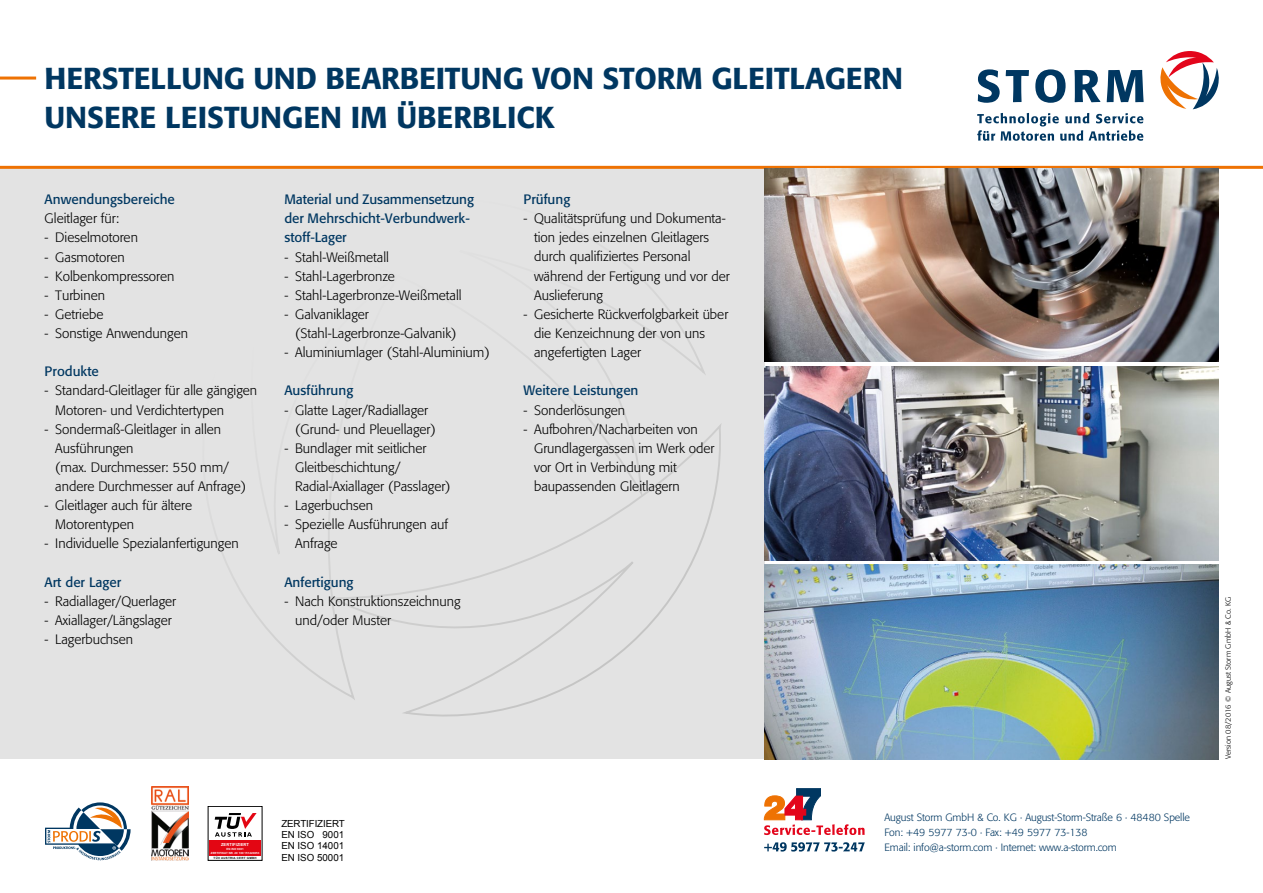
<style>
.page{position:relative;width:1263px;height:893px;background:#fff}
.page>*{position:absolute;margin:0;border:0;box-sizing:border-box;transform-origin:0 0}
.t1{font:500 30px/38.2px "Formata";letter-spacing:-.005em;color:#003761}
.t2{font:300 13.5px/19.2px "Formata";color:#000}
.t3{font:13.5px/19.2px "Formata";color:#003761}
.t4{font:300 10.5px/15px "Formata";letter-spacing:-.01em;color:#003761}
.t5{font:9.75px/11.2px "Arial";color:#000;text-align:justify}
.t6{font:300 7.5px "Formata";color:#000}
.t7{font:700 4.05px "Arial";letter-spacing:.02em;color:#fff}
.t8{font:700 3px "Arial";letter-spacing:.08em;color:#000}
.t9{font:700 2.85px/3.6px "Arial";letter-spacing:.02em;color:#fff;text-align:center}
</style>
<div class="page">
<div style="left:0;top:167px;width:764px;height:592px;background:#e3e3e3"></div>
<svg style="left:403px;top:424px;width:318px;height:293px"></svg>
<svg style="left:219px;top:501px;width:185px;height:199px"></svg>
<svg style="left:329px;top:268px;width:379px;height:233px"></svg>
<hr style="left:0;top:166px;width:1263px;height:3px;background:#ee7203">
<hr style="left:0;top:77px;width:36px;height:3px;background:#ee7203">
<svg style="left:764px;top:788px;width:101px;height:47px"></svg>
<svg style="left:764px;top:842px;width:101px;height:9px"></svg>
<svg style="left:977px;top:113px;width:166px;height:28px"></svg>
<svg style="left:1160px;top:51px;width:59px;height:58px"></svg>
<svg style="left:978px;top:69px;width:22px;height:34px"></svg>
<svg style="left:1006px;top:70px;width:23px;height:32px"></svg>
<svg style="left:1035px;top:69px;width:30px;height:34px"></svg>
<svg style="left:1074px;top:70px;width:26px;height:32px"></svg>
<svg style="left:1107px;top:70px;width:36px;height:32px"></svg>
<img style="left:764px;top:366px;width:454px;height:194px">
<img style="left:764px;top:565px;width:454px;height:194px">
<img style="left:764px;top:169px;width:455px;height:193px">
<svg style="left:45px;top:802px;width:86px;height:58px"></svg>
<img style="left:151px;top:787px;width:37px;height:73px">
<div style="left:209px;top:840px;width:52px;height:16px;background:#e30613"></div>
<svg style="left:215px;top:813px;width:42px;height:24px"></svg>
<h1 class="t1" style="left:45px;top:59px;width:860px">HERSTELLUNG UND BEARBEITUNG VON STORM GLEITLAGERN<br>UNSERE LEISTUNGEN IM ÜBERBLICK</h1>
<p class="t3" style="left:45px;top:190px;width:132px">Anwendungsbereiche</p>
<p class="t2" style="left:45px;top:209px;width:76px">Gleitlager für:</p>
<p class="t2" style="left:45px;top:228px;width:95px">- Dieselmotoren</p>
<p class="t2" style="left:45px;top:247px;width:82px">- Gasmotoren</p>
<p class="t2" style="left:45px;top:266px;width:131px">- Kolbenkompressoren</p>
<p class="t2" style="left:45px;top:286px;width:62px">- Turbinen</p>
<p class="t2" style="left:45px;top:305px;width:60px">- Getriebe</p>
<p class="t2" style="left:45px;top:324px;width:145px">- Sonstige Anwendungen</p>
<p class="t3" style="left:45px;top:362px;width:56px">Produkte</p>
<p class="t2" style="left:55px;top:381px;width:204px;text-indent:-11px">- Standard-Gleitlager für alle gängigen<br>Motoren- und Verdichtertypen</p>
<p class="t2" style="left:55px;top:419px;width:192px;text-indent:-11px">- Sondermaß-Gleitlager in allen<br>Ausführungen<br>(max. Durchmesser: 550 mm/ andere Durchmesser auf Anfrage)</p>
<p class="t2" style="left:55px;top:496px;width:139px;text-indent:-11px">- Gleitlager auch für ältere<br>Motorentypen</p>
<p class="t2" style="left:45px;top:534px;width:196px">- Individuelle Spezialanfertigungen</p>
<p class="t3" style="left:45px;top:572px;width:78px">Art der Lager</p>
<p class="t2" style="left:45px;top:592px;width:133px">- Radiallager/Querlager</p>
<p class="t2" style="left:45px;top:611px;width:129px">- Axiallager/Längslager</p>
<p class="t2" style="left:45px;top:630px;width:90px">- Lagerbuchsen</p>
<p class="t3" style="left:284px;top:190px;width:191px">Material und Zusammensetzung der Mehrschicht-Verbundwerk&shy;stoff-Lager</p>
<p class="t2" style="left:284px;top:247px;width:106px">- Stahl-Weißmetall</p>
<p class="t2" style="left:284px;top:266px;width:112px">- Stahl-Lagerbronze</p>
<p class="t2" style="left:284px;top:286px;width:179px">- Stahl-Lagerbronze-Weißmetall</p>
<p class="t2" style="left:295px;top:305px;width:163px;text-indent:-11px">- Galvaniklager (Stahl-Lagerbronze-Galvanik)</p>
<p class="t2" style="left:284px;top:343px;width:207px">- Aluminiumlager (Stahl-Aluminium)</p>
<p class="t3" style="left:284px;top:381px;width:70px">Ausführung</p>
<p class="t2" style="left:295px;top:400px;width:142px;text-indent:-11px">- Glatte Lager/Radiallager (Grund- und Pleuellager)</p>
<p class="t2" style="left:295px;top:439px;width:157px;text-indent:-11px">- Bundlager mit seitlicher<br>Gleitbeschichtung/<br>Radial-Axiallager (Passlager)</p>
<p class="t2" style="left:284px;top:496px;width:90px">- Lagerbuchsen</p>
<p class="t2" style="left:295px;top:515px;width:155px;text-indent:-11px">- Spezielle Ausführungen auf<br>Anfrage</p>
<p class="t3" style="left:284px;top:572px;width:71px">Anfertigung</p>
<p class="t2" style="left:295px;top:592px;width:167px;text-indent:-11px">- Nach Konstruktionszeichnung und/oder Muster</p>
<p class="t3" style="left:523px;top:190px;width:48px">Prüfung</p>
<p class="t2" style="left:534px;top:209px;width:197px;text-indent:-11px">- Qualitätsprüfung und Dokumenta&shy;tion jedes einzelnen Gleitlagers durch qualifiziertes Personal während der Fertigung und vor der<br>Auslieferung</p>
<p class="t2" style="left:534px;top:305px;width:196px;text-indent:-11px">- Gesicherte Rückverfolgbarkeit über die Kenzeichnung der von uns angefertigten Lager</p>
<p class="t3" style="left:523px;top:381px;width:117px">Weitere Leistungen</p>
<p class="t2" style="left:523px;top:400px;width:103px">- Sonderlösungen</p>
<p class="t2" style="left:534px;top:419px;width:182px;text-indent:-11px">- Aufbohren/Nacharbeiten von<br>Grundlagergassen im Werk oder vor Ort in Verbindung mit baupassenden Gleitlagern</p>
<p class="t7" style="left:221px;top:841px;width:30px">ZERTIFIZIERT</p>
<p class="t8" style="left:214px;top:856px;width:45px">TÜV AUSTRIA CERT GMBH</p>
<p class="t9" style="left:211px;top:847px;width:50px">EN ISO 9001<br>ZERTIFIKAT NR. 20 100 151420853</p>
<p class="t5" style="left:281px;top:818px;width:65px">ZERTIFIZIERT EN ISO 9001<br>EN ISO 14001<br>EN ISO 50001</p>
<p class="t4" style="left:884px;top:810px;width:307px">August Storm GmbH &amp; Co. KG · August-Storm-Straße 6 · 48480 Spelle<br>Fon: +49 5977 73-0 · Fax: +49 5977 73-138<br>Email: info@a-storm.com · Internet: www.a-storm.com</p>
<p class="t6" style="left:1224px;top:759px;width:164px;rotate:-90deg">Version 08/2016 © August Storm GmbH &amp; Co. KG</p>
</div>
